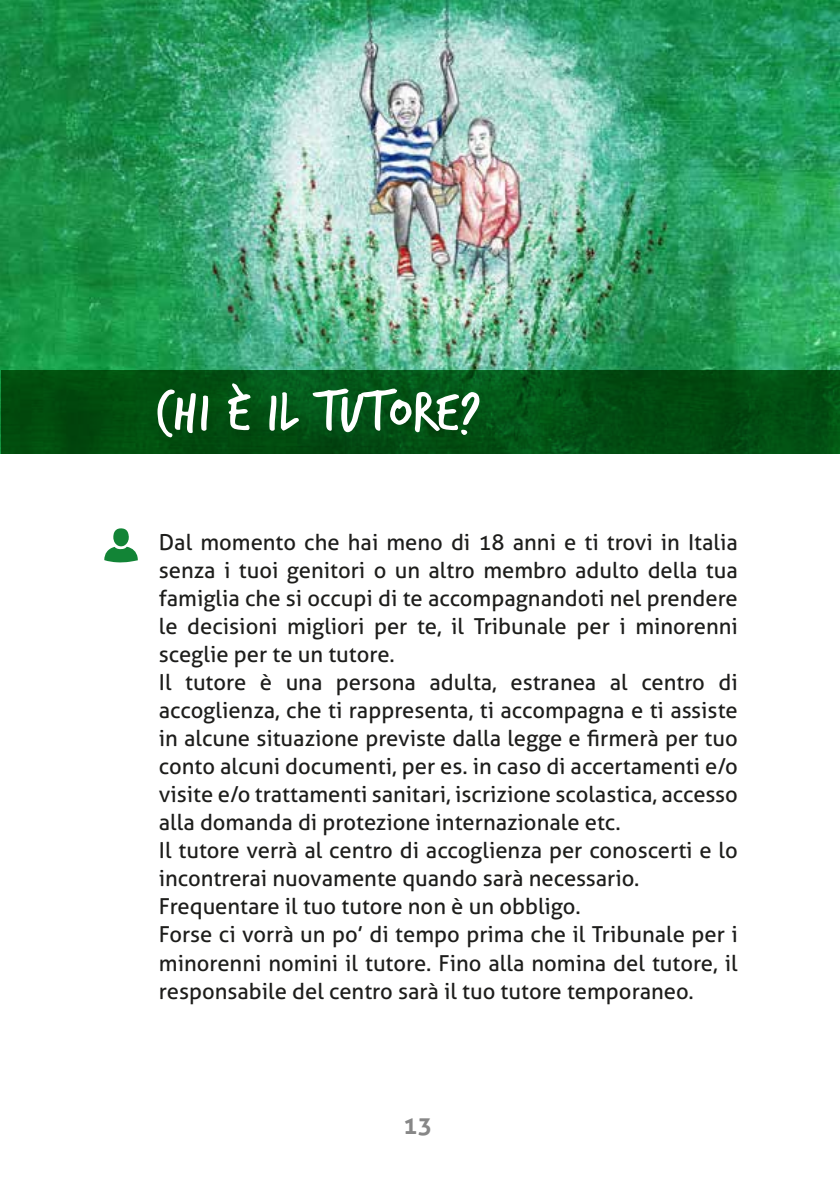
<style>
.page{position:relative;width:840px;height:1191px;background:#fff}
.page>*{position:absolute;margin:0;border:0;box-sizing:border-box;transform-origin:0 0}
.t1{font:60px "Trash Hand";letter-spacing:.025em;color:#fff}
.t2{font:700 24px "Aller";color:#878787}
.t3{font:22px/28px "Aller";color:#1d1d1b}
</style>
<div class="page">
<img style="left:0;top:0;width:839px;height:454px">
<svg style="left:1px;top:370px;width:838px;height:83px;background:#024f12"></svg>
<svg style="left:104px;top:528px;width:34px;height:34px"></svg>
<h1 class="t1" style="left:156px;top:382px;width:326px">CHI È IL TUTORE?</h1>
<p class="t3" style="left:159px;top:528px;width:580px">Dal momento che hai meno di 18 anni e ti trovi in Italia senza i tuoi genitori o un altro membro adulto della tua famiglia che si occupi di te accompagnandoti nel prendere le decisioni migliori per te, il Tribunale per i minorenni sceglie per te un tutore.<br>Il tutore è una persona adulta, estranea al centro di accoglienza, che ti rappresenta, ti accompagna e ti assiste in alcune situazione previste dalla legge e firmerà per tuo conto alcuni documenti, per es. in caso di accertamenti e/o visite e/o trattamenti sanitari, iscrizione scolastica, accesso alla domanda di protezione internazionale etc.<br>Il tutore verrà al centro di accoglienza per conoscerti e lo incontrerai nuovamente quando sarà necessario.<br>Frequentare il tuo tutore non è un obbligo.<br>Forse ci vorrà un po’ di tempo prima che il Tribunale per i minorenni nomini il tutore. Fino alla nomina del tutore, il responsabile del centro sarà il tuo tutore temporaneo.</p>
<p class="t2" style="left:403px;top:1110px;width:30px">13</p>
</div>
